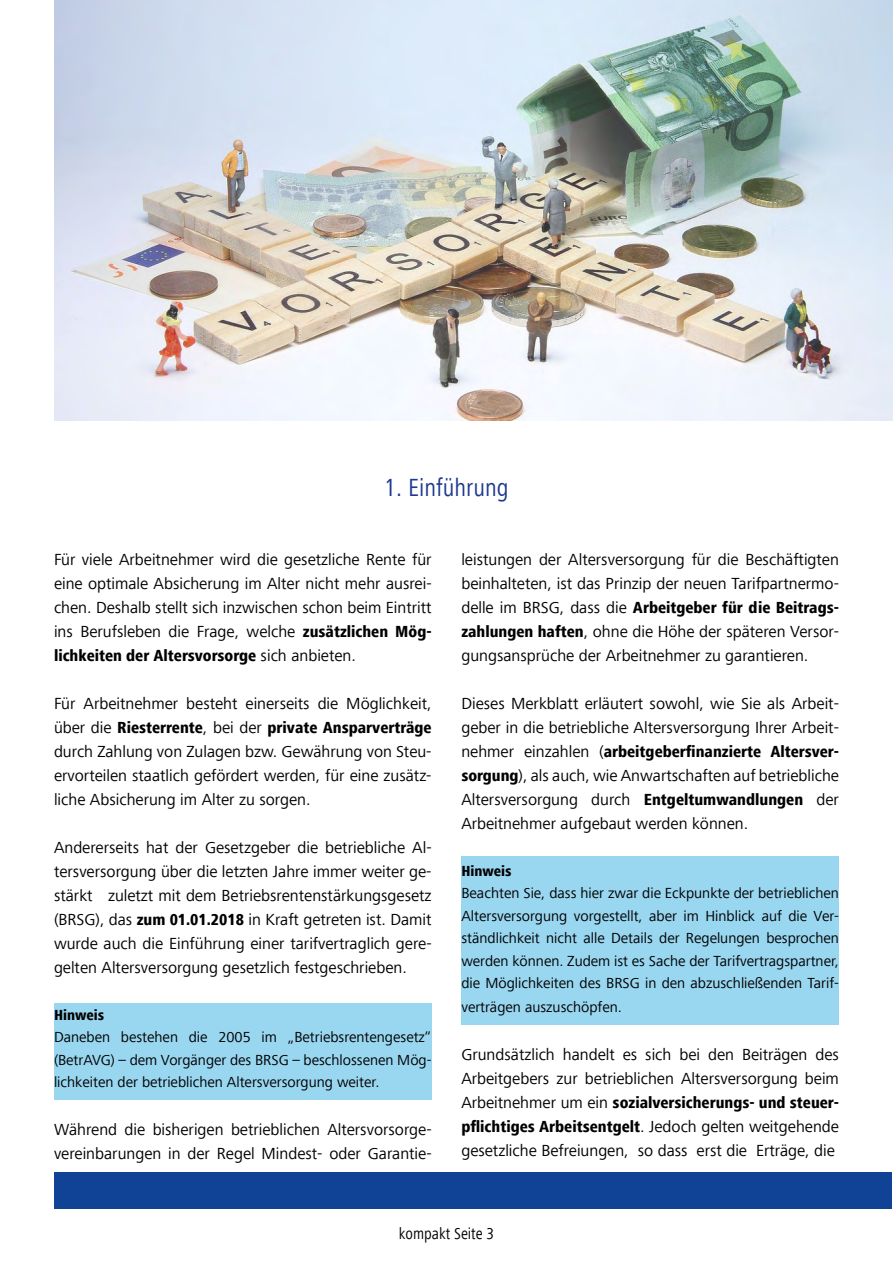
<style>
.page{position:relative;width:893px;height:1263px;background:#fff}
.page>*{position:absolute;margin:0;border:0;box-sizing:border-box;transform-origin:0 0}
.t1{font:condensed 25.5px "Frutiger Next Com";color:#1c388f}
.t2{font:16.5px/24px "Frutiger Next Com";color:#000;text-align:justify}
.t3{font:condensed 16.5px "Frutiger Next Com";color:#000}
.t4{font:15px/22.5px "Frutiger Next Com";color:#000;text-align:justify}
.t5{font:800 condensed 15px "Frutiger Next Com";color:#000}
.s1{font-weight:800;font-stretch:condensed}
</style>
<div class="page">
<div style="left:461px;top:856px;width:378px;height:169px;background:#99d6f0"></div>
<div style="left:54px;top:1003px;width:378px;height:97px;background:#99d6f0"></div>
<div style="left:54px;top:1172px;width:837px;height:37px;background:#104295"></div>
<img style="left:54px;top:0;width:839px;height:421px">
<h1 class="t1" style="left:384px;top:473px;width:126px">1. Einführung</h1>
<p class="t2" style="left:54px;top:548px;width:379px">Für viele Arbeitnehmer wird die gesetzliche Rente für eine optimale Absicherung im Alter nicht mehr ausrei&shy;chen. Deshalb stellt sich inzwischen schon beim Eintritt ins Berufsleben die Frage, welche <span class="s1">zusätzlichen Mög&shy;lichkeiten der Altersvorsorge</span> sich anbieten.</p>
<p class="t2" style="left:54px;top:692px;width:379px">Für Arbeitnehmer besteht einerseits die Möglichkeit, über die <span class="s1">Riesterrente</span>, bei der <span class="s1">private Ansparverträge </span>durch Zahlung von Zulagen bzw. Gewährung von Steu&shy;ervorteilen staatlich gefördert werden, für eine zusätz&shy;liche Absicherung im Alter zu sorgen.</p>
<p class="t2" style="left:54px;top:836px;width:379px">Andererseits hat der Gesetzgeber die betriebliche Al&shy;tersversorgung über die letzten Jahre immer weiter ge&shy;stärkt zuletzt mit dem Betriebsrentenstärkungsgesetz (BRSG), das <span class="s1">zum 01.01.2018</span> in Kraft getreten ist. Damit wurde auch die Einführung einer tarifvertraglich gere&shy;gelten Altersversorgung gesetzlich festgeschrieben.</p>
<p class="t5" style="left:54px;top:1006px;width:52px">Hinweis</p>
<p class="t4" style="left:54px;top:1026px;width:379px">Daneben bestehen die 2005 im „Betriebsrentengesetz“ (BetrAVG) – dem Vorgänger des BRSG – beschlossenen Mög&shy;lichkeiten der betrieblichen Altersversorgung weiter.</p>
<p class="t2" style="left:54px;top:1118px;width:379px">Während die bisherigen betrieblichen Altersvorsorge&shy;vereinbarungen in der Regel Mindest- oder Garantie-</p>
<p class="t2" style="left:461px;top:548px;width:379px">leistungen der Altersversorgung für die Beschäftigten beinhalteten, ist das Prinzip der neuen Tarifpartnermo&shy;delle im BRSG, dass die <span class="s1">Arbeitgeber für die Beitrags&shy;zahlungen haften</span>, ohne die Höhe der späteren Versor&shy;gungsansprüche der Arbeitnehmer zu garantieren.</p>
<p class="t2" style="left:461px;top:692px;width:379px">Dieses Merkblatt erläutert sowohl, wie Sie als Arbeit&shy;geber in die betriebliche Altersversorgung Ihrer Arbeit&shy;nehmer einzahlen (<span class="s1">arbeitgeberfinanzierte Altersver&shy;sorgung</span>), als auch, wie Anwartschaften auf betriebliche Altersversorgung durch <span class="s1">Entgeltumwandlungen</span> der Arbeitnehmer aufgebaut werden können.</p>
<p class="t5" style="left:461px;top:862px;width:52px">Hinweis</p>
<p class="t4" style="left:461px;top:882px;width:379px">Beachten Sie, dass hier zwar die Eckpunkte der betrieblichen Altersversorgung vorgestellt, aber im Hinblick auf die Ver&shy;ständlichkeit nicht alle Details der Regelungen besprochen werden können. Zudem ist es Sache der Tarifvertragspartner, die Möglichkeiten des BRSG in den abzuschließenden Tarif-</p>
<p class="t4" style="left:461px;top:996px;width:162px">verträgen auszuschöpfen.</p>
<p class="t2" style="left:461px;top:1043px;width:379px">Grundsätzlich handelt es sich bei den Beiträgen des Arbeitgebers zur betrieblichen Altersversorgung beim Arbeitnehmer um ein <span class="s1">sozialversicherungs- und steuer&shy;pflichtiges Arbeitsentgelt</span>. Jedoch gelten weitgehende gesetzliche Befreiungen, so dass erst die Erträge, die</p>
<p class="t3" style="left:399px;top:1224px;width:97px">kompakt Seite 3</p>
</div>
